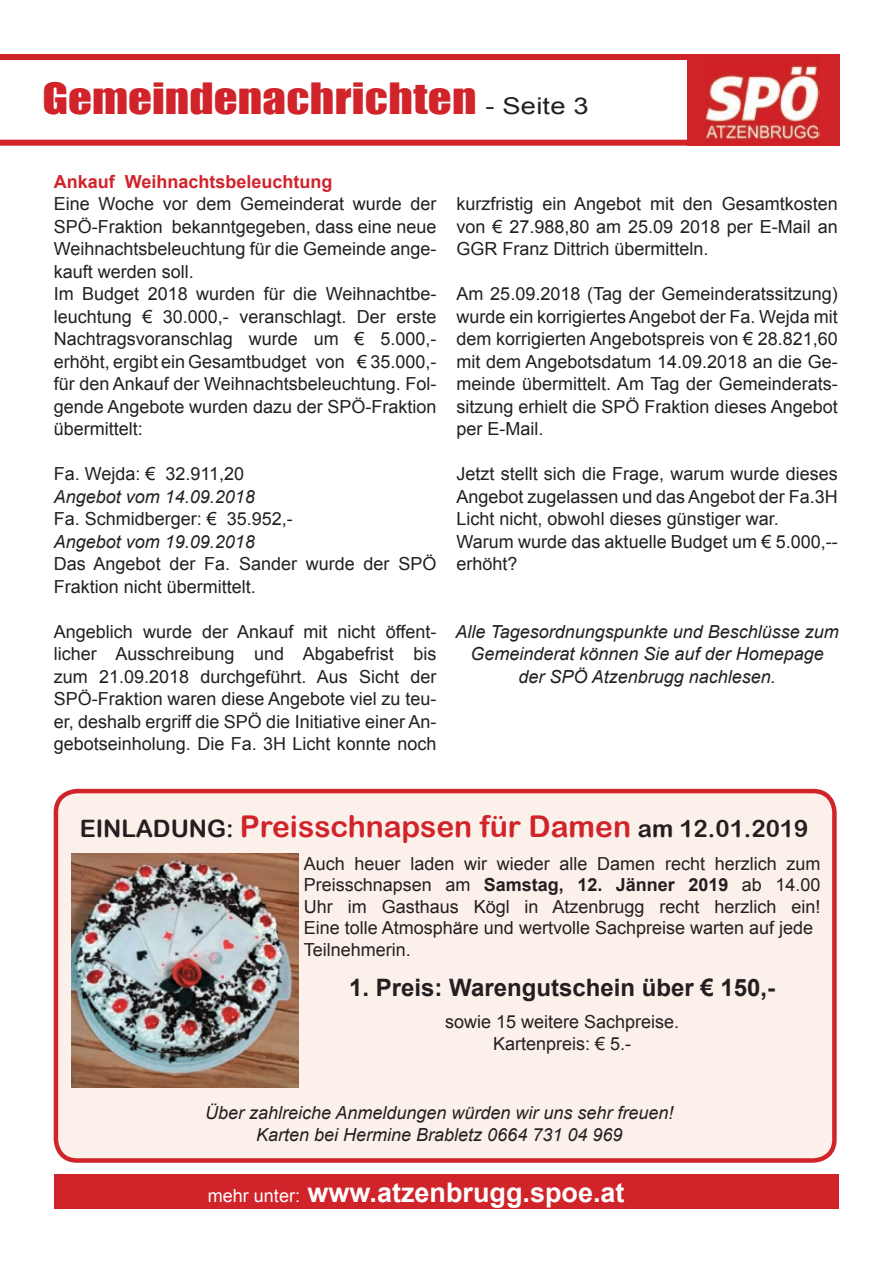
<style>
.page{position:relative;width:893px;height:1263px;background:#fff}
.page>*{position:absolute;margin:0;border:0;box-sizing:border-box;transform-origin:0 0}
.t1{font:39.6px "Impact";letter-spacing:.005em;color:#d1232a;scale:1.18 1}
.t2{font:700 27px "Arial";color:#fff}
.t3{font:24px "Arial Rounded MT Bold";color:#231f20}
.t4{font:700 24px "Arial";color:#231f20}
.t5{font:18px/22.5px "Arial";color:#231f20}
.t6{font:italic 18px/22.5px "Arial";color:#231f20;text-align:center}
.t7{font:700 18px "Arial";color:#d1232a}
.s1{font-family:"Arial";font-size:23.1px;color:#231f20}
.s2{font-size:30px;color:#d1232a}
.s3{font-weight:700}
.s4{font-weight:400;font-size:18px}
</style>
<div class="page">
<svg style="left:0;top:54px;width:688px;height:92px"></svg>
<div style="left:688px;top:54px;width:152px;height:92px;background:#d1232a"></div>
<img style="left:705px;top:64px;width:115px;height:76px">
<div style="left:55px;top:1174px;width:784px;height:35px;background:#d1232a"></div>
<div style="left:56px;top:791px;width:778px;height:369px;background:#fbf0ea;border-radius:21px"></div>
<div style="left:54px;top:789px;width:783px;height:374px;border:4px solid #d1232a;border-radius:21px"></div>
<img style="left:72px;top:854px;width:227px;height:234px">
<h1 class="t1" style="left:42px;top:68px;width:464px">Gemeindenachrichten <span class="s1">- Seite 3</span></h1>
<p class="t7" style="left:54px;top:170px;width:280px">Ankauf Weihnachtsbeleuchtung</p>
<p class="t5" style="left:54px;top:193px;width:384px">Eine Woche vor dem Gemeinderat wurde der SPÖ-Fraktion bekanntgegeben, dass eine neue Weihnachtsbeleuchtung für die Gemeinde ange&shy;kauft werden soll.<br>Im Budget 2018 wurden für die Weihnachtbe&shy;leuchtung € 30.000,- veranschlagt. Der erste Nachtragsvoranschlag wurde um € 5.000,- erhöht, ergibt ein Gesamtbudget von € 35.000,- für den Ankauf der Weihnachtsbeleuchtung. Fol&shy;gende Angebote wurden dazu der SPÖ-Fraktion übermittelt:</p>
<p class="t5" style="left:54px;top:463px;width:192px">Fa. Wejda: € 32.911,20</p>
<p class="t6" style="left:54px;top:485px;width:203px">Angebot vom 14.09.2018</p>
<p class="t5" style="left:54px;top:508px;width:241px">Fa. Schmidberger: € 35.952,-</p>
<p class="t6" style="left:54px;top:530px;width:203px">Angebot vom 19.09.2018</p>
<p class="t5" style="left:54px;top:553px;width:384px">Das Angebot der Fa. Sander wurde der SPÖ<br>Fraktion nicht übermittelt.</p>
<p class="t5" style="left:54px;top:620px;width:384px;text-align:justify">Angeblich wurde der Ankauf mit nicht öffent&shy;licher Ausschreibung und Abgabefrist bis zum 21.09.2018 durchgeführt. Aus Sicht der SPÖ-Fraktion waren diese Angebote viel zu teu&shy;er, deshalb ergriff die SPÖ die Initiative einer An&shy;gebotseinholung. Die Fa. 3H Licht konnte noch</p>
<p class="t5" style="left:457px;top:193px;width:383px;text-align:justify">kurzfristig ein Angebot mit den Gesamtkosten von € 27.988,80 am 25.09 2018 per E-Mail an GGR Franz Dittrich übermitteln.</p>
<p class="t5" style="left:457px;top:283px;width:383px;text-align:justify">Am 25.09.2018 (Tag der Gemeinderatssitzung) wurde ein korrigiertes Angebot der Fa. Wejda mit dem korrigierten Angebotspreis von € 28.821,60 mit dem Angebotsdatum 14.09.2018 an die Ge&shy;meinde übermittelt. Am Tag der Gemeinderats&shy;sitzung erhielt die SPÖ Fraktion dieses Angebot per E-Mail.</p>
<p class="t5" style="left:457px;top:463px;width:383px">Jetzt stellt sich die Frage, warum wurde dieses Angebot zugelassen und das Angebot der Fa.3H Licht nicht, obwohl dieses günstiger war.<br>Warum wurde das aktuelle Budget um € 5.000,-- erhöht?</p>
<p class="t6" style="left:455px;top:620px;width:385px">Alle Tagesordnungspunkte und Beschlüsse zum<br>Gemeinderat können Sie auf der Homepage der SPÖ Atzenbrugg nachlesen.</p>
<h3 class="t3" style="left:80px;top:814px;width:730px">EINLADUNG: <span class="s2">Preisschnapsen für Damen</span> am 12.01.2019</h3>
<p class="t5" style="left:304px;top:853px;width:518px;line-height:21.6px">Auch heuer laden wir wieder alle Damen recht herzlich zum Preisschnapsen am <span class="s3">Samstag, 12. Jänner 2019</span> ab 14.00<br>Uhr im Gasthaus Kögl in Atzenbrugg recht herzlich ein!<br>Eine tolle Atmosphäre und wertvolle Sachpreise warten auf jede Teilnehmerin.</p>
<h3 class="t4" style="left:349px;top:971px;width:427px">1. Preis: Warengutschein über € 150,-</h3>
<p class="t5" style="left:445px;top:1011px;width:236px;line-height:21.6px;text-align:center">sowie 15 weitere Sachpreise.<br>Kartenpreis: € 5.-</p>
<p class="t6" style="left:205px;top:1102px;width:470px;line-height:21.6px">Über zahlreiche Anmeldungen würden wir uns sehr freuen!<br>Karten bei Hermine Brabletz 0664 731 04 969</p>
<h2 class="t2" style="left:208px;top:1174px;width:418px"><span class="s4">mehr unter:</span> www.atzenbrugg.spoe.at</h2>
</div>
